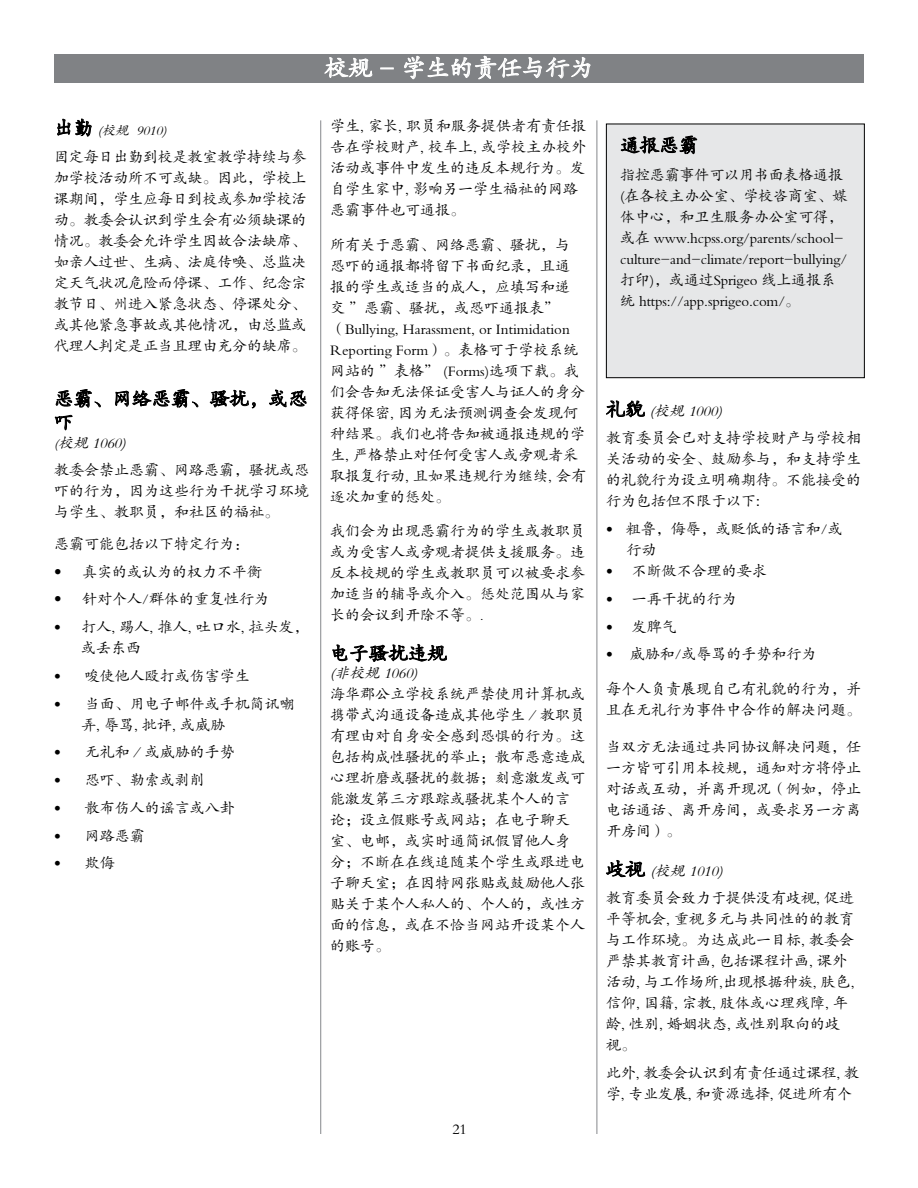
<style>
.page{position:relative;width:918px;height:1188px;background:#fff}
.page>*{position:absolute;margin:0;border:0;box-sizing:border-box;transform-origin:0 0}
.t1{font:24px "FZKTJW GB1 0";color:#fff}
.t2{font:19.5px/23.4px "FZKTJW GB1 0";color:#000}
.t3{font:15px/21px "FZKTJW GB1 0";color:#000}
.t4{font:italic 15px "FZKTJW GB1 0";color:#000}
.t5{font:italic 13.5px "FZKTJW GB1 0";color:#000}
.s1{font-style:normal;font-size:19.5px}
.s2{font-style:italic;font-size:13.5px}
.s3{font-style:italic}
.s4{font-family:"Helvetica Neue LT Std"}
.s5{font-family:"Helvetica Neue LT Std";font-size:13.5px}
.s6{font-size:13.5px}
.s7{font-size:19.5px}
</style>
<div class="page">
<div style="left:54px;top:54px;width:810px;height:28px;background:#808285"></div>
<svg style="left:324px;top:57px;width:49px;height:21px"></svg>
<svg style="left:380px;top:67px;width:14px;height:2px"></svg>
<svg style="left:404px;top:55px;width:187px;height:28px"></svg>
<svg style="left:57px;top:118px;width:35px;height:19px"></svg>
<svg style="left:115px;top:389px;width:83px;height:19px"></svg>
<svg style="left:210px;top:389px;width:46px;height:20px"></svg>
<svg style="left:269px;top:389px;width:38px;height:18px"></svg>
<svg style="left:55px;top:389px;width:46px;height:41px"></svg>
<svg style="left:332px;top:644px;width:115px;height:18px"></svg>
<hr style="left:320px;top:120px;width:1px;height:1014px;background:#939598">
<hr style="left:596px;top:120px;width:1px;height:1014px;background:#939598">
<div style="left:606px;top:124px;width:258px;height:254px;background:#e6e7e8"></div>
<svg style="left:621px;top:135px;width:76px;height:20px"></svg>
<div style="left:606px;top:124px;width:259px;height:254px;border:1px solid #000"></div>
<svg style="left:606px;top:400px;width:39px;height:18px"></svg>
<svg style="left:606px;top:860px;width:39px;height:18px"></svg>
<p class="t5" style="left:54px;top:123px;width:118px"><span class="s1">出勤</span> (校规 9010)</p>
<p class="t3" style="left:54px;top:147px;width:254px;text-align:justify">固定每日出勤到校是教室教学持续与参加学校活动所不可或缺。因此，学校上课期间，学生应每日到校或参加学校活动。教委会认识到学生会有必须缺课的情况。教委会允许学生因故合法缺席、如亲人过世、生病、法庭传唤、总监决定天气状况危险而停课、工作、纪念宗教节日、州进入紧急状态、停课处分、或其他紧急事故或其他情况，由总监或代理人判定是正当且理由充分的缺席。</p>
<h2 class="t2" style="left:54px;top:387px;width:255px">恶霸、网络恶霸、骚扰，或恐吓</h2>
<p class="t3" style="left:54px;top:429px;width:256px;line-height:27.8px"><span class="s2">(</span><span class="s3">校规 1060)<br></span>教委会禁止恶霸、网路恶霸，骚扰或恐</p>
<p class="t3" style="left:54px;top:481px;width:256px">吓的行为，因为这些行为干扰学习环境与学生、教职员，和社区的福祉。</p>
<p class="t3" style="left:54px;top:534px;width:196px">恶霸可能包括以下特定行为：</p>
<p class="t3" style="left:54px;top:561px;width:210px"><span class="s4">•</span> 真实的或认为的权力不平衡</p>
<p class="t3" style="left:54px;top:589px;width:217px"><span class="s4">•</span> 针对个人/群体的重复性行为</p>
<p class="t3" style="left:81px;top:617px;width:229px;text-indent:-27px"><span class="s5">•</span> 打人, 踢人, 推人, 吐口水, 拉头发，或丢东西</p>
<p class="t3" style="left:54px;top:666px;width:197px"><span class="s5">•</span> 唆使他人殴打或伤害学生</p>
<p class="t3" style="left:81px;top:693px;width:215px;text-indent:-27px"><span class="s5">•</span> 当面、用电子邮件或手机简讯嘲弄, 辱骂, 批评, 或威胁</p>
<p class="t3" style="left:54px;top:742px;width:182px"><span class="s5">•</span> 无礼和／或威胁的手势</p>
<p class="t3" style="left:54px;top:770px;width:152px"><span class="s5">•</span> 恐吓、勒索或剥削</p>
<p class="t3" style="left:54px;top:798px;width:182px"><span class="s5">•</span> 散布伤人的谣言或八卦</p>
<p class="t3" style="left:54px;top:825px;width:92px"><span class="s5">•</span> 网路恶霸</p>
<p class="t3" style="left:54px;top:853px;width:62px"><span class="s5">•</span> 欺侮</p>
<h1 class="t1" style="left:324px;top:55px;width:271px">校规 - 学生的责任与行为</h1>
<p class="t3" style="left:330px;top:116px;width:258px">学生, 家长, 职员和服务提供者有责任报告在学校财产, 校车上, 或学校主办校外活动或事件中发生的违反本规行为。发自学生家中, 影响另一学生福祉的网路恶霸事件也可通报。</p>
<p class="t3" style="left:330px;top:235px;width:258px">所有关于恶霸、网络恶霸、骚扰，与恐吓的通报都将留下书面纪录，且通报的学生或适当的成人，应填写和递交 ”恶霸、骚扰，或恐吓通报表”（Bullying, Harassment, or Intimidation<br>Reporting Form）。表格可于学校系统网站的 ”表格” (Forms)选项下载。我们会告知无法保证受害人与证人的身分获得保密, 因为无法预测调查会发现何种结果。我们也将告知被通报违规的学生, 严格禁止对任何受害人或旁观者采取报复行动, 且如果违规行为继续, 会有逐次加重的惩处。</p>
<p class="t3" style="left:330px;top:521px;width:256px;text-align:justify">我们会为出现恶霸行为的学生或教职员或为受害人或旁观者提供支援服务。违反本校规的学生或教职员可以被要求参加适当的辅导或介入。惩处范围从与家长的会议到开除不等。<span class="s6">.</span></p>
<h2 class="t2" style="left:330px;top:642px;width:118px">电子骚扰违规</h2>
<p class="t4" style="left:330px;top:665px;width:93px">(非校规 1060)</p>
<p class="t3" style="left:330px;top:684px;width:256px">海华郡公立学校系统严禁使用计算机或携带式沟通设备造成其他学生／教职员有理由对自身安全感到恐惧的行为。这包括构成性骚扰的举止；散布恶意造成心理折磨或骚扰的数据；刻意激发或可能激发第三方跟踪或骚扰某个人的言论；设立假账号或网站；在电子聊天室、电邮，或实时通简讯假冒他人身分；不断在在线追随某个学生或跟进电子聊天室；在因特网张贴或鼓励他人张贴关于某个人私人的、个人的，或性方面的信息，或在不恰当网站开设某个人的账号。</p>
<p class="t3" style="left:452px;top:1119px;width:16px">21</p>
<h2 class="t2" style="left:620px;top:134px;width:79px">通报恶霸</h2>
<p class="t3" style="left:620px;top:164px;width:229px">指控恶霸事件可以用书面表格通报(在各校主办公室、学校咨商室、媒体中心，和卫生服务办公室可得，或在 www.hcpss.org/parents/school&shy;culture-and-climate/report-bullying/打印)，或通过Sprigeo 线上通报系统 https://app.sprigeo.com/。</p>
<p class="t3" style="left:606px;top:397px;width:256px;line-height:27.8px"><span class="s7">礼貌</span> <span class="s3">(校规 1000)<br></span>教育委员会已对支持学校财产与学校相</p>
<p class="t3" style="left:606px;top:449px;width:256px;text-align:justify">关活动的安全、鼓励参与，和支持学生的礼貌行为设立明确期待。不能接受的行为包括但不限于以下<span class="s5">:</span></p>
<p class="t3" style="left:626px;top:519px;width:218px;text-indent:-20px"><span class="s5">•</span> 粗鲁，侮辱，或贬低的语言和/或行动</p>
<p class="t3" style="left:606px;top:561px;width:162px"><span class="s5">•</span> 不断做不合理的要求</p>
<p class="t3" style="left:606px;top:589px;width:132px"><span class="s5">•</span> 一再干扰的行为</p>
<p class="t3" style="left:606px;top:616px;width:72px"><span class="s5">•</span> 发脾气</p>
<p class="t3" style="left:606px;top:644px;width:212px"><span class="s5">•</span> 威胁和/或辱骂的手势和行为</p>
<p class="t3" style="left:606px;top:679px;width:256px">每个人负责展现自己有礼貌的行为，并且在无礼行为事件中合作的解决问题。</p>
<p class="t3" style="left:606px;top:737px;width:256px;text-align:justify">当双方无法通过共同协议解决问题，任一方皆可引用本校规，通知对方将停止对话或互动，并离开现况（例如，停止电话通话、离开房间，或要求另一方离开房间）。</p>
<p class="t3" style="left:606px;top:857px;width:250px;line-height:27.8px"><span class="s7">歧视</span> <span class="s3">(校规 1010)<br></span>教育委员会致力于提供没有歧视, 促进</p>
<p class="t3" style="left:606px;top:909px;width:250px">平等机会, 重视多元与共同性的的教育与工作环境。为达成此一目标, 教委会严禁其教育计画, 包括课程计画, 课外活动, 与工作场所,出现根据种族, 肤色,信仰, 国籍, 宗教, 肢体或心理残障, 年龄, 性别, 婚姻状态, 或性别取向的歧视。</p>
<p class="t3" style="left:606px;top:1063px;width:255px">此外, 教委会认识到有责任通过课程, 教学, 专业发展, 和资源选择, 促进所有个</p>
</div>
